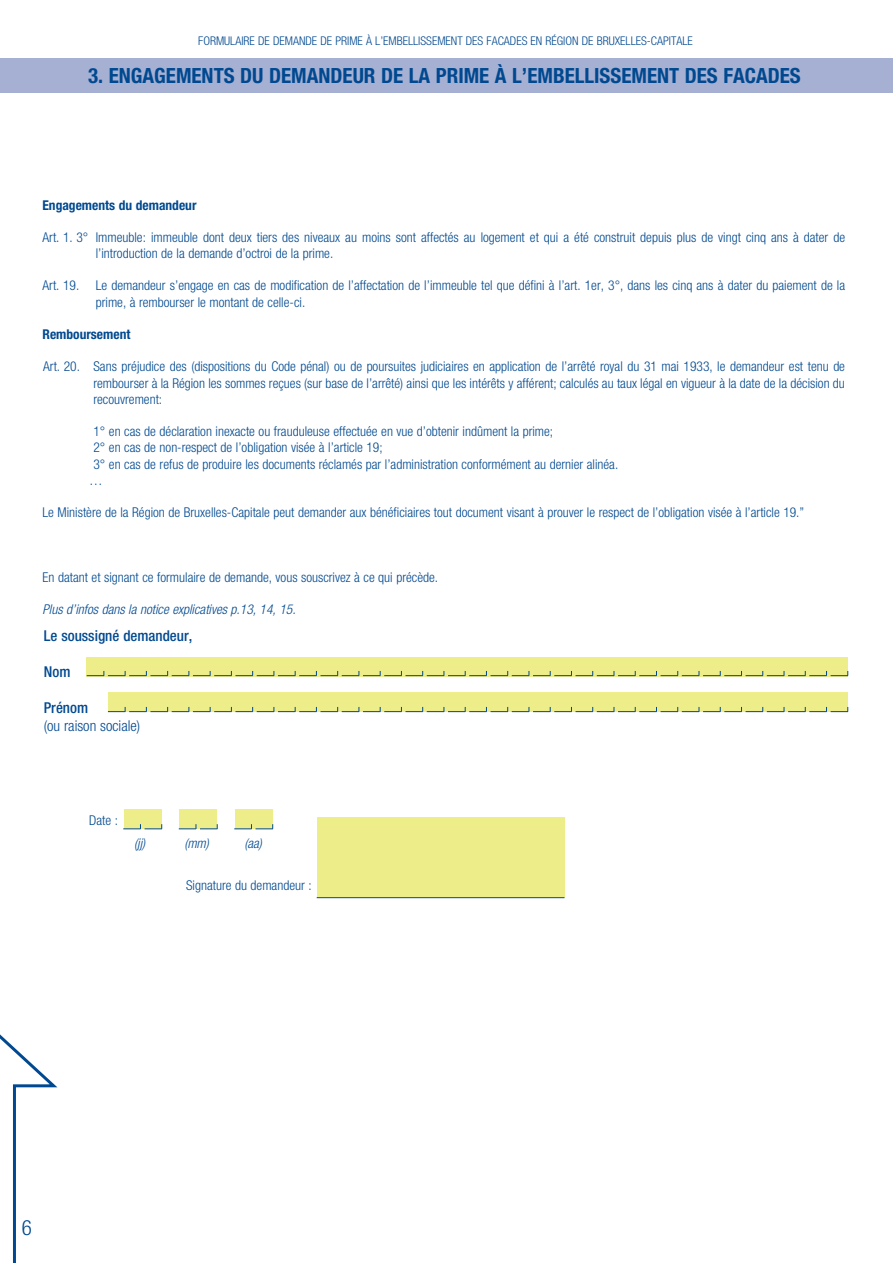
<style>
.page{position:relative;width:893px;height:1263px;background:#fff}
.page>*{position:absolute;margin:0;border:0;box-sizing:border-box;transform-origin:0 0}
.t1{font:700 condensed 21px "Helvetica Neue";color:#004990}
.t2{font:300 condensed 21px "Helvetica Neue";color:#004990}
.t3{font:500 condensed 15px "Helvetica Neue";color:#004990}
.t4{font:300 condensed 15px "Helvetica Neue";color:#004990}
.t5{font:300 condensed 13.5px/16.2px "Helvetica Neue";color:#004990}
.t6{font:italic 300 condensed 13.5px "Helvetica Neue";color:#004990}
.t7{font:700 condensed 13.5px "Helvetica Neue";color:#004990}
.t8{font:300 condensed 12px "Helvetica Neue";color:#004990}
</style>
<div class="page">
<div style="left:0;top:58px;width:893px;height:35px;background:#a6b0d3"></div>
<div style="left:108px;top:693px;width:740px;height:19px;background:#eded8a"></div>
<div style="left:86px;top:657px;width:762px;height:19px;background:#eded8a"></div>
<svg style="left:87px;top:671px;width:761px;height:5px"></svg>
<svg style="left:108px;top:707px;width:740px;height:5px"></svg>
<div style="left:124px;top:810px;width:37px;height:19px;background:#eded8a"></div>
<svg style="left:123px;top:824px;width:39px;height:6px"></svg>
<div style="left:180px;top:810px;width:37px;height:19px;background:#eded8a"></div>
<svg style="left:179px;top:824px;width:39px;height:6px"></svg>
<div style="left:235px;top:810px;width:37px;height:19px;background:#eded8a"></div>
<svg style="left:234px;top:824px;width:39px;height:6px"></svg>
<div style="left:317px;top:817px;width:248px;height:81px;background:#eded8a"></div>
<hr style="left:317px;top:897px;width:247px;height:1px;background:#004990">
<svg style="left:0;top:1034px;width:58px;height:229px"></svg>
<p class="t8" style="left:198px;top:36px;width:496px">FORMULAIRE DE DEMANDE DE PRIME À L’EMBELLISSEMENT DES FACADES EN RÉGION DE BRUXELLES-CAPITALE</p>
<h1 class="t1" style="left:88px;top:68px;width:714px">3. ENGAGEMENTS DU DEMANDEUR DE LA PRIME À L’EMBELLISSEMENT DES FACADES</h1>
<p class="t7" style="left:42px;top:200px;width:155px">Engagements du demandeur</p>
<p class="t5" style="left:96px;top:230px;width:751px;text-indent:-53px">Art. 1. 3° Immeuble: immeuble dont deux tiers des niveaux au moins sont affectés au logement et qui a été construit depuis plus de vingt cinq ans à dater de l’introduction de la demande d’octroi de la prime.</p>
<p class="t5" style="left:96px;top:279px;width:751px;text-indent:-53px">Art. 19. Le demandeur s’engage en cas de modification de l’affectation de l’immeuble tel que défini à l’art. 1er, 3°, dans les cinq ans à dater du paiement de la prime, à rembourser le montant de celle-ci.</p>
<p class="t7" style="left:42px;top:329px;width:89px">Remboursement</p>
<p class="t5" style="left:93px;top:360px;width:753px;text-align:justify;text-indent:-50px">Art. 20. Sans préjudice des (dispositions du Code pénal) ou de poursuites judiciaires en application de l’arrêté royal du 31 mai 1933, le demandeur est tenu de rembourser à la Région les sommes reçues (sur base de l’arrêté) ainsi que les intérêts y afférent; calculés au taux légal en vigueur à la date de la décision du recouvrement:</p>
<p class="t5" style="left:93px;top:424px;width:461px">1° en cas de déclaration inexacte ou frauduleuse effectuée en vue d’obtenir indûment la prime;</p>
<p class="t5" style="left:93px;top:441px;width:291px">2° en cas de non-respect de l’obligation visée à l’article 19;</p>
<p class="t5" style="left:93px;top:457px;width:526px">3° en cas de refus de produire les documents réclamés par l’administration conformément au dernier alinéa.</p>
<p class="t5" style="left:89px;top:473px;width:15px">…</p>
<p class="t5" style="left:42px;top:505px;width:763px">Le Ministère de la Région de Bruxelles-Capitale peut demander aux bénéficiaires tout document visant à prouver le respect de l’obligation visée à l’article 19.”</p>
<p class="t5" style="left:42px;top:570px;width:397px">En datant et signant ce formulaire de demande, vous souscrivez à ce qui précède.</p>
<p class="t6" style="left:42px;top:605px;width:255px">Plus d’infos dans la notice explicatives p.13, 14, 15.</p>
<p class="t3" style="left:44px;top:630px;width:150px">Le soussigné demandeur,</p>
<p class="t3" style="left:44px;top:666px;width:28px">Nom</p>
<p class="t3" style="left:44px;top:702px;width:46px">Prénom</p>
<p class="t4" style="left:44px;top:720px;width:98px">(ou raison sociale)</p>
<p class="t5" style="left:89px;top:813px;width:30px">Date :</p>
<p class="t6" style="left:134px;top:839px;width:12px">(jj)</p>
<p class="t6" style="left:184px;top:839px;width:26px">(mm)</p>
<p class="t6" style="left:244px;top:839px;width:19px">(aa)</p>
<p class="t5" style="left:186px;top:878px;width:127px">Signature du demandeur :</p>
<h1 class="t2" style="left:22px;top:1220px;width:12px">6</h1>
</div>
